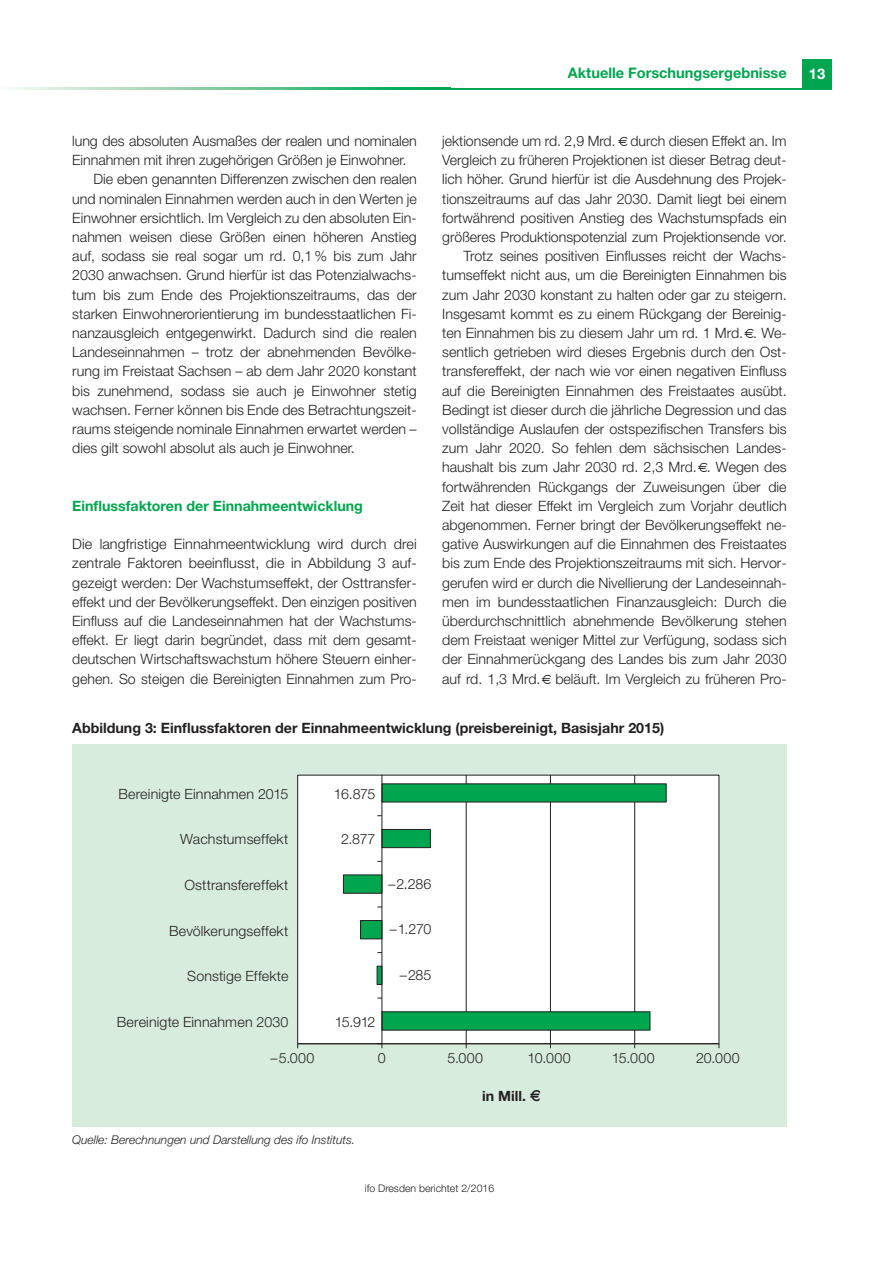
<style>
.page{position:relative;width:893px;height:1263px;background:#fff}
.page>*{position:absolute;margin:0;border:0;box-sizing:border-box;transform-origin:0 0}
.t1{font:700 14.7px "Helvetica Neue";color:#fff}
.t2{font:700 14.55px "Helvetica Neue";color:#00a54f}
.t3{font:300 14.25px/19.2px "Helvetica Neue";color:#231f20;text-align:justify}
.t4{font:700 14.25px "Helvetica Neue";color:#231f20}
.t5{font:700 14.25px "Helvetica Neue";color:#00a54f}
.t6{font:300 14.1px "Helvetica Neue";letter-spacing:.01em;color:#231f20}
.t7{font:700 14.1px "Helvetica Neue";color:#231f20}
.t8{font:italic 300 12px "Helvetica Neue";color:#231f20}
.t9{font:300 10.5px "Helvetica Neue";color:#231f20}
</style>
<div class="page">
<div style="left:802px;top:60px;width:30px;height:29px;background:#00a54f"></div>
<hr style="left:448px;top:88px;width:384px;height:1px;background:#00a54f">
<svg style="left:11px;top:88px;width:437px;height:1px"></svg>
<div style="left:72px;top:744px;width:715px;height:383px;background:#d8ecdd"></div>
<div style="left:298px;top:775px;width:421px;height:269px;background:#fff"></div>
<hr style="left:634px;top:775px;width:1px;height:269px;background:#231f20">
<hr style="left:550px;top:775px;width:1px;height:269px;background:#231f20">
<hr style="left:466px;top:775px;width:1px;height:269px;background:#231f20">
<svg style="left:343px;top:783px;width:324px;height:248px"></svg>
<hr style="left:298px;top:1043px;width:421px;height:1px;background:#231f20">
<hr style="left:382px;top:775px;width:1px;height:269px;background:#231f20">
<svg style="left:377px;top:1044px;width:6px;height:4px"></svg>
<p class="t3" style="left:72px;top:133px;width:346px">lung des absoluten Ausmaßes der realen und nominalen</p>
<p class="t3" style="left:72px;top:152px;width:336px">Einnahmen mit ihren zugehörigen Größen je Einwohner.</p>
<p class="t3" style="left:94px;top:171px;width:325px">Die eben genannten Differenzen zwischen den realen</p>
<p class="t3" style="left:72px;top:190px;width:346px">und nominalen Einnahmen werden auch in den Werten je</p>
<p class="t3" style="left:72px;top:209px;width:346px">Einwohner ersichtlich. Im Vergleich zu den absoluten Ein-</p>
<p class="t3" style="left:72px;top:229px;width:346px">nahmen weisen diese Größen einen höheren Anstieg</p>
<p class="t3" style="left:72px;top:248px;width:346px">auf, sodass sie real sogar um rd. 0,1% bis zum Jahr</p>
<p class="t3" style="left:72px;top:267px;width:346px">2030 anwachsen. Grund hierfür ist das Potenzialwachs-</p>
<p class="t3" style="left:72px;top:286px;width:346px">tum bis zum Ende des Projektionszeitraums, das der</p>
<p class="t3" style="left:72px;top:305px;width:346px">starken Einwohnerorientierung im bundesstaatlichen Fi-</p>
<p class="t3" style="left:72px;top:325px;width:346px">nanzausgleich entgegenwirkt. Dadurch sind die realen</p>
<p class="t3" style="left:72px;top:344px;width:346px">Landeseinnahmen – trotz der abnehmenden Bevölke-</p>
<p class="t3" style="left:72px;top:363px;width:346px">rung im Freistaat Sachsen – ab dem Jahr 2020 konstant</p>
<p class="t3" style="left:72px;top:382px;width:346px">bis zunehmend, sodass sie auch je Einwohner stetig</p>
<p class="t3" style="left:72px;top:401px;width:346px">wachsen. Ferner können bis Ende des Betrachtungszeit-</p>
<p class="t3" style="left:72px;top:421px;width:346px">raums steigende nominale Einnahmen erwartet werden –</p>
<p class="t3" style="left:72px;top:440px;width:284px">dies gilt sowohl absolut als auch je Einwohner.</p>
<p class="t5" style="left:72px;top:501px;width:292px">Einflussfaktoren der Einnahmeentwicklung</p>
<p class="t3" style="left:72px;top:536px;width:346px">Die langfristige Einnahmeentwicklung wird durch drei zentrale Faktoren beeinflusst, die in Abbildung 3 auf&shy;gezeigt werden: Der Wachstumseffekt, der Osttransfer&shy;effekt und der Bevölkerungseffekt. Den einzigen positiven Einfluss auf die Landeseinnahmen hat der Wachstums&shy;effekt. Er liegt darin begründet, dass mit dem gesamt&shy;deutschen Wirtschaftswachstum höhere Steuern einher&shy;gehen. So steigen die Bereinigten Einnahmen zum Pro-</p>
<p class="t2" style="left:568px;top:68px;width:220px">Aktuelle Forschungsergebnisse</p>
<p class="t3" style="left:442px;top:133px;width:346px;text-align:right">jektionsende um rd. 2,9 Mrd. durch diesen Effekt an. Im Vergleich zu früheren Projektionen ist dieser Betrag deut&shy;lich höher. Grund hierfür ist die Ausdehnung des Projek&shy;tionszeitraums auf das Jahr 2030. Damit liegt bei einem fortwährend positiven Anstieg des Wachstumspfads ein größeres Produktionspotenzial zum Projektionsende vor.<br>Trotz seines positiven Einflusses reicht der Wachs&shy;tumseffekt nicht aus, um die Bereinigten Einnahmen bis zum Jahr 2030 konstant zu halten oder gar zu steigern.<br>Insgesamt kommt es zu einem Rückgang der Bereinig&shy;ten Einnahmen bis zu diesem Jahr um rd. 1 Mrd. . We&shy;sentlich getrieben wird dieses Ergebnis durch den Ost&shy;transfereffekt, der nach wie vor einen negativen Einfluss auf die Bereinigten Einnahmen des Freistaates ausübt.<br>Bedingt ist dieser durch die jährliche Degression und das vollständige Auslaufen der ostspezifischen Transfers bis zum Jahr 2020. So fehlen dem sächsischen Landes&shy;haushalt bis zum Jahr 2030 rd. 2,3 Mrd. . Wegen des fortwährenden Rückgangs der Zuweisungen über die Zeit hat dieser Effekt im Vergleich zum Vorjahr deutlich abgenommen. Ferner bringt der Bevölkerungseffekt ne&shy;gative Auswirkungen auf die Einnahmen des Freistaates bis zum Ende des Projektionszeitraums mit sich. Hervor&shy;gerufen wird er durch die Nivellierung der Landeseinnah&shy;men im bundesstaatlichen Finanzausgleich: Durch die überdurchschnittlich abnehmende Bevölkerung stehen dem Freistaat weniger Mittel zur Verfügung, sodass sich der Einnahmerückgang des Landes bis zum Jahr 2030 auf rd. 1,3 Mrd. beläuft. Im Vergleich zu früheren Pro-</p>
<p class="t4" style="left:72px;top:723px;width:593px">Abbildung 3: Einflussfaktoren der Einnahmeentwicklung (preisbereinigt, Basisjahr 2015)</p>
<p class="t6" style="left:118px;top:788px;width:172px">Bereinigte Einnahmen 2015</p>
<p class="t6" style="left:334px;top:788px;width:43px">16.875</p>
<p class="t6" style="left:180px;top:834px;width:110px">Wachstumseffekt</p>
<p class="t6" style="left:341px;top:834px;width:36px">2.877</p>
<p class="t6" style="left:184px;top:880px;width:105px">Osttransfereffekt</p>
<p class="t6" style="left:388px;top:878px;width:45px">–2.286</p>
<p class="t6" style="left:169px;top:925px;width:121px">Bevölkerungseffekt</p>
<p class="t6" style="left:390px;top:924px;width:43px">–1.270</p>
<p class="t6" style="left:187px;top:971px;width:103px">Sonstige Effekte</p>
<p class="t6" style="left:400px;top:970px;width:33px">–285</p>
<p class="t6" style="left:117px;top:1017px;width:173px">Bereinigte Einnahmen 2030</p>
<p class="t6" style="left:335px;top:1017px;width:42px">15.912</p>
<p class="t6" style="left:270px;top:1053px;width:45px">–5.000</p>
<p class="t6" style="left:378px;top:1053px;width:9px">0</p>
<p class="t6" style="left:447px;top:1053px;width:37px">5.000</p>
<p class="t6" style="left:528px;top:1053px;width:45px">10.000</p>
<p class="t6" style="left:612px;top:1053px;width:44px">15.000</p>
<p class="t6" style="left:696px;top:1053px;width:45px">20.000</p>
<p class="t8" style="left:72px;top:1135px;width:284px">Quelle: Berechnungen und Darstellung des ifo Instituts.</p>
<p class="t7" style="left:482px;top:1090px;width:46px">in Mill.</p>
<p class="t9" style="left:365px;top:1185px;width:131px">ifo Dresden berichtet 2/2016</p>
<p class="t1" style="left:809px;top:68px;width:18px">13</p>
</div>
